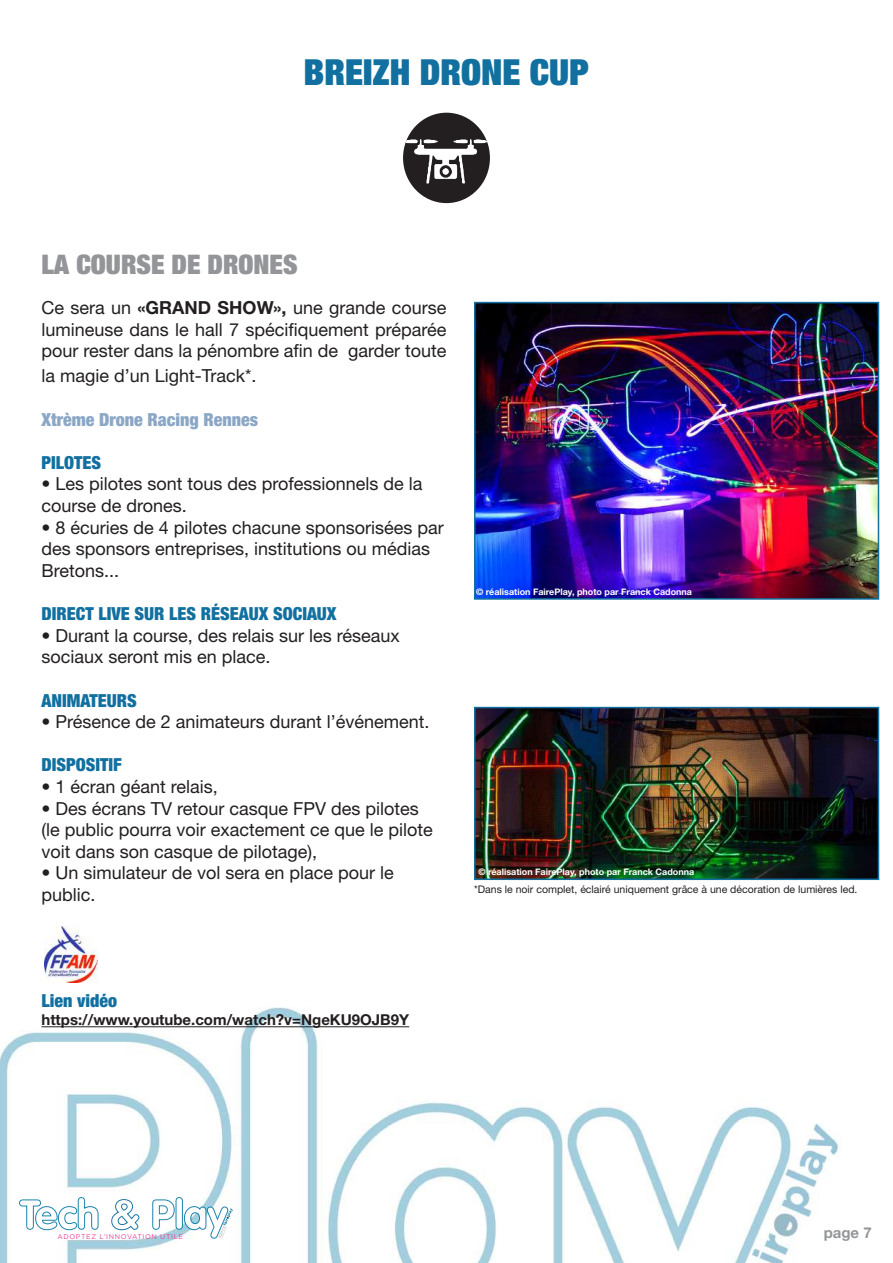
<style>
.page{position:relative;width:893px;height:1263px;background:#fff}
.page>*{position:absolute;margin:0;border:0;box-sizing:border-box;transform-origin:0 0}
.t1{font:900 condensed 36px "Helvetica Neue LT Std";color:#1270a0}
.t2{font:900 condensed 27px "Helvetica Neue LT Std";color:#939598}
.t3{font:18px/21.6px "Helvetica Neue LT Std";color:#231f20}
.t4{font:900 condensed 18px "Helvetica Neue LT Std";color:#1270a0}
.t5{font:900 condensed 18px "Helvetica Neue LT Std";color:#8ba7c6}
.t6{font:700 15px "Helvetica Neue LT Std";color:#231f20}
.t7{font:700 15px "Helvetica Neue LT Std";color:#939598}
.t8{font:10.5px "Helvetica Neue LT Std";color:#231f20}
.t9{font:700 9px "Helvetica Neue LT Std";color:#fff}
.t10{font:6.9px "Gotham";letter-spacing:.09em;color:#ee3d96}
.s1{font-weight:700}
</style>
<div class="page">
<img style="left:0;top:1007px;width:839px;height:256px">
<div style="left:403px;top:113px;width:87px;height:90px;background:#231f20;border-radius:50%"></div>
<img style="left:403px;top:139px;width:84px;height:44px">
<hr style="left:41px;top:1026px;width:368px;height:1px;background:#231f20">
<img style="left:45px;top:926px;width:53px;height:57px">
<img style="left:477px;top:305px;width:399px;height:292px">
<div style="left:474px;top:302px;width:405px;height:298px;border:2px solid #1270a0"></div>
<img style="left:477px;top:710px;width:399px;height:167px">
<div style="left:474px;top:707px;width:405px;height:173px;border:2px solid #1270a0"></div>
<svg style="left:19px;top:1197px;width:79px;height:33px"></svg>
<svg style="left:111px;top:1199px;width:28px;height:31px"></svg>
<svg style="left:152px;top:1199px;width:23px;height:31px"></svg>
<div style="left:176px;top:1197px;width:6px;height:32px;background:#fff;border-radius:3px"></div>
<div style="left:176px;top:1197px;width:7px;height:33px;border:1px solid #0076a3;border-radius:3px"></div>
<svg style="left:184px;top:1206px;width:49px;height:33px"></svg>
<h1 class="t1" style="left:304px;top:49px;width:287px">BREIZH DRONE CUP</h1>
<h2 class="t2" style="left:41px;top:248px;width:258px">LA COURSE DE DRONES</h2>
<p class="t3" style="left:41px;top:297px;width:407px;text-align:justify">Ce sera un <span class="s1">«GRAND SHOW»,</span> une grande course lumineuse dans le hall 7 spécifiquement préparée pour rester dans la pénombre afin de garder toute</p>
<p class="t3" style="left:41px;top:365px;width:217px">la magie d’un Light-Track*.</p>
<p class="t5" style="left:41px;top:408px;width:218px">Xtrème Drone Racing Rennes</p>
<p class="t4" style="left:41px;top:451px;width:61px">PILOTES</p>
<p class="t3" style="left:41px;top:473px;width:383px">• Les pilotes sont tous des professionnels de la course de drones.</p>
<p class="t3" style="left:41px;top:516px;width:404px">• 8 écuries de 4 pilotes chacune sponsorisées par des sponsors entreprises, institutions ou médias<br>Bretons...</p>
<p class="t4" style="left:41px;top:603px;width:297px">DIRECT LIVE SUR LES RÉSEAUX SOCIAUX</p>
<p class="t3" style="left:41px;top:624px;width:360px">• Durant la course, des relais sur les réseaux sociaux seront mis en place.</p>
<p class="t4" style="left:41px;top:689px;width:97px">ANIMATEURS</p>
<p class="t3" style="left:41px;top:711px;width:390px">• Présence de 2 animateurs durant l’événement.</p>
<p class="t4" style="left:41px;top:754px;width:82px">DISPOSITIF</p>
<p class="t3" style="left:41px;top:775px;width:178px">• 1 écran géant relais,</p>
<p class="t3" style="left:41px;top:797px;width:393px">• Des écrans TV retour casque FPV des pilotes (le public pourra voir exactement ce que le pilote voit dans son casque de pilotage),</p>
<p class="t3" style="left:41px;top:862px;width:354px">• Un simulateur de vol sera en place pour le public.</p>
<p class="t9" style="left:476px;top:586px;width:217px">© réalisation FairePlay, photo par Franck Cadonna</p>
<p class="t9" style="left:478px;top:866px;width:217px">© réalisation FairePlay, photo par Franck Cadonna</p>
<p class="t8" style="left:474px;top:883px;width:385px">*Dans le noir complet, éclairé uniquement grâce à une décoration de lumières led.</p>
<p class="t4" style="left:41px;top:990px;width:77px">Lien vidéo</p>
<p class="t6" style="left:41px;top:1011px;width:369px">https://www.youtube.com/watch?v=NgeKU9OJB9Y</p>
<p class="t10" style="left:58px;top:1232px;width:127px">ADOPTEZ L’INNOVATION UTILE</p>
<p class="t7" style="left:824px;top:1223px;width:50px">page 7</p>
</div>
